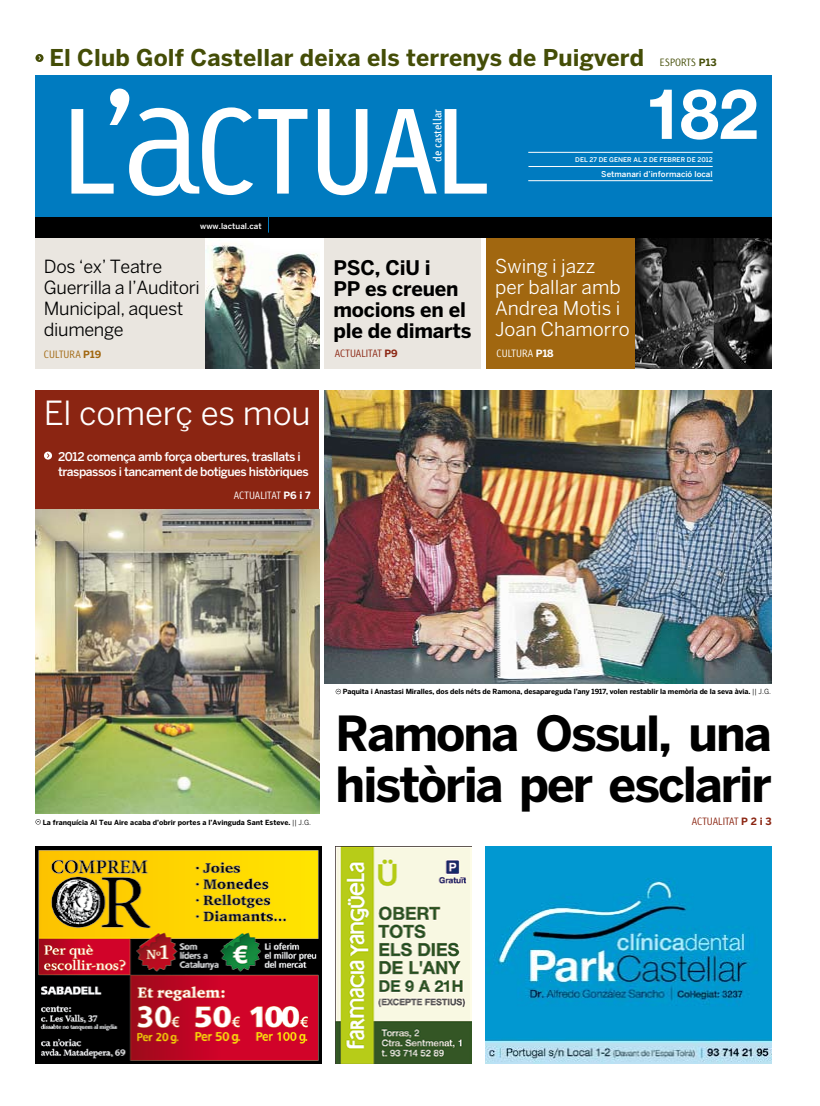
<style>
.page{position:relative;width:820px;height:1106px;background:#fff}
.page>*{position:absolute;margin:0;border:0;box-sizing:border-box;transform-origin:0 0}
.t1{font:75px "NH75";color:#fff}
.t2{font:700 48px/51px "Benton Sans";letter-spacing:-.04em;color:#000}
.t3{font:33px "Benton Sans";letter-spacing:-.01em;color:#fff}
.t4{font:700 23px "Benton Sans";letter-spacing:.005em;color:#444d07}
.t5{font:700 20px/21px "Benton Sans";letter-spacing:-.01em;color:#000}
.t6{font:19px/21px "Benton Sans";color:#fff}
.t7{font:18px/21px "Benton Sans";letter-spacing:-.02em;color:#000}
.t8{font:500 12px/15px "Benton Sans";letter-spacing:-.04em;color:#fff}
.t9{font:11px "Linotype Tetria";color:#fff}
.t10{font:300 10px "Linotype Tetria";letter-spacing:.005em;color:#8b2512}
.t11{font:300 10px "Linotype Tetria";letter-spacing:.005em;color:#fff}
.t12{font:300 10px "Linotype Tetria";letter-spacing:.005em;color:#444d07}
.t13{font:300 10px "Linotype Tetria";letter-spacing:.005em;color:#a16710}
.t14{font:500 8px "Benton Sans";letter-spacing:.005em;color:#fff}
.t15{font:700 7px "Benton Sans";letter-spacing:-.01em;color:#000}
.t16{font:500 6.5px "Benton Sans";letter-spacing:.005em;color:#fff}
.s1{font-family:"Benton Sans";font-weight:700}
.s2{font-weight:400}
</style>
<div class="page">
<img style="left:35px;top:846px;width:286px;height:217px">
<img style="left:335px;top:846px;width:136px;height:217px">
<img style="left:485px;top:846px;width:286px;height:217px">
<div style="left:486px;top:237px;width:150px;height:131px;background:#a16710"></div>
<img style="left:635px;top:238px;width:136px;height:130px">
<div style="left:325px;top:237px;width:155px;height:131px;background:#eae6e0"></div>
<div style="left:35px;top:237px;width:172px;height:131px;background:#eae6e0"></div>
<img style="left:206px;top:238px;width:113px;height:130px">
<div style="left:35px;top:215px;width:736px;height:23px;background:#000"></div>
<div style="left:35px;top:75px;width:736px;height:141px;background:#007bc0"></div>
<svg style="left:268px;top:216px;width:1px;height:17px"></svg>
<hr style="left:528px;top:152px;width:184px;height:1px;background:#fff">
<hr style="left:528px;top:166px;width:184px;height:1px;background:#fff">
<hr style="left:528px;top:180px;width:184px;height:1px;background:#fff">
<svg style="left:71px;top:89px;width:236px;height:107px"></svg>
<svg style="left:318px;top:109px;width:49px;height:86px"></svg>
<svg style="left:374px;top:109px;width:62px;height:85px"></svg>
<svg style="left:444px;top:109px;width:42px;height:85px"></svg>
<svg style="left:35px;top:54px;width:8px;height:8px"></svg>
<div style="left:35px;top:390px;width:284px;height:121px;background:#8b2512"></div>
<img style="left:35px;top:509px;width:284px;height:304px">
<img style="left:325px;top:390px;width:446px;height:293px">
<svg style="left:335px;top:689px;width:6px;height:5px"></svg>
<svg style="left:35px;top:819px;width:6px;height:5px"></svg>
<svg style="left:44px;top:451px;width:8px;height:8px"></svg>
<h3 class="t4" style="left:49px;top:44px;width:596px">El Club Golf Castellar deixa els terrenys de Puigverd</h3>
<h3 class="t12" style="left:659px;top:56px;width:58px">ESPORTS <span class="s1">P13</span></h3>
<p class="t14" style="left:200px;top:221px;width:63px">www.lactual.cat</p>
<h3 class="t7" style="left:44px;top:256px;width:157px">Dos ‘ex’ Teatre<br>Guerrilla a l’Auditori<br>Municipal, aquest diumenge</h3>
<h3 class="t9" style="left:430px;top:162px;width:54px;rotate:-90deg">de castellar</h3>
<h1 class="t1" style="left:644px;top:64px;width:116px">182</h1>
<p class="t16" style="left:575px;top:156px;width:139px">DEL 27 DE GENER AL 2 DE FEBRER DE 2012</p>
<p class="t14" style="left:601px;top:169px;width:113px">Setmanari d’informació local</p>
<h3 class="t5" style="left:333px;top:256px;width:140px">PSC, CiU i<br>PP es creuen mocions en el ple de dimarts</h3>
<h3 class="t6" style="left:495px;top:255px;width:136px">Swing i jazz<br>per ballar amb<br>Andrea Motis i<br>Joan Chamorro</h3>
<h3 class="t13" style="left:44px;top:348px;width:59px">CULTURA <span class="s1">P19</span></h3>
<h3 class="t10" style="left:334px;top:347px;width:64px">ACTUALITAT <span class="s1">P9</span></h3>
<h3 class="t11" style="left:496px;top:347px;width:59px">CULTURA <span class="s1">P18</span></h3>
<h3 class="t3" style="left:44px;top:394px;width:268px">El comerç es mou</h3>
<h3 class="t8" style="left:58px;top:448px;width:252px">2012 comença amb força obertures, trasllats i traspassos i tancament de botigues històriques</h3>
<h3 class="t11" style="left:234px;top:489px;width:78px">ACTUALITAT <span class="s1">P6 i 7</span></h3>
<p class="t15" style="left:43px;top:817px;width:269px">La franquícia Al Teu Aire acaba d’obrir portes a l’Avinguda Sant Esteve. <span class="s2">|| J.G.</span></p>
<p class="t15" style="left:342px;top:687px;width:429px">Paquita i Anastasi Miralles, dos dels néts de Ramona, desapareguda l’any 1917, volen restablir la memòria de la seva àvia. <span class="s2">|| J.G.</span></p>
<h2 class="t2" style="left:335px;top:708px;width:437px">Ramona Ossul, una història per esclarir</h2>
<h3 class="t10" style="left:691px;top:815px;width:81px">ACTUALITAT <span class="s1">P 2 i 3</span></h3>
</div>
